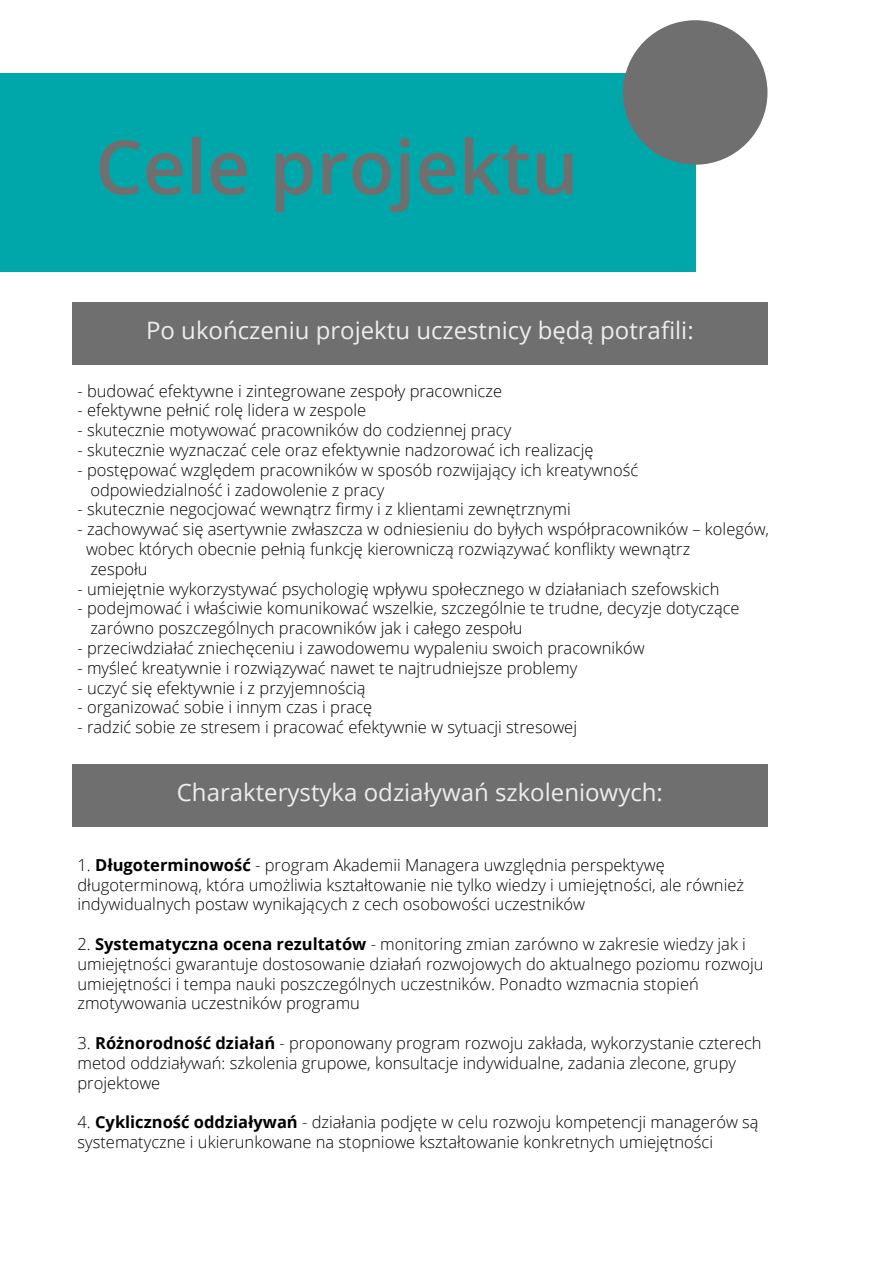
<style>
.page{position:relative;width:893px;height:1263px;background:#fff}
.page>*{position:absolute;margin:0;border:0;box-sizing:border-box;transform-origin:0 0}
.t1{font:600 75px "Open Sans";color:#706f6f}
.t2{font:24px "Open Sans";color:#ededed}
.t3{font:300 16.5px/19.8px "Open Sans";color:#000}
.s1{font-weight:700}
</style>
<div class="page">
<div style="left:0;top:73px;width:695px;height:199px;background:#00a7aa"></div>
<div style="left:623px;top:20px;width:144px;height:145px;background:#706f6f;border-radius:50%"></div>
<div style="left:72px;top:302px;width:695px;height:63px;background:#706f6f"></div>
<div style="left:72px;top:764px;width:695px;height:63px;background:#706f6f"></div>
<h1 class="t1" style="left:95px;top:116px;width:485px">Cele projektu</h1>
<h2 class="t2" style="left:146px;top:314px;width:549px">Po ukończeniu projektu uczestnicy będą potrafili:</h2>
<p class="t3" style="left:77px;top:380px;width:426px">- budować efektywne i zintegrowane zespoły pracownicze</p>
<p class="t3" style="left:77px;top:400px;width:290px">- efektywne pełnić rolę lidera w zespole</p>
<p class="t3" style="left:77px;top:420px;width:435px">- skutecznie motywować pracowników do codziennej pracy</p>
<p class="t3" style="left:77px;top:440px;width:518px">- skutecznie wyznaczać cele oraz efektywnie nadzorować ich realizację</p>
<p class="t3" style="left:90px;top:459px;width:549px;text-indent:-13px">- postępować względem pracowników w sposób rozwijający ich kreatywność odpowiedzialność i zadowolenie z pracy</p>
<p class="t3" style="left:77px;top:499px;width:495px">- skutecznie negocjować wewnątrz firmy i z klientami zewnętrznymi</p>
<p class="t3" style="left:86px;top:519px;width:685px;text-indent:-9px">- zachowywać się asertywnie zwłaszcza w odniesieniu do byłych współpracowników – kolegów, wobec których obecnie pełnią funkcję kierowniczą rozwiązywać konflikty wewnątrz<br>zespołu</p>
<p class="t3" style="left:77px;top:578px;width:643px">- umiejętnie wykorzystywać psychologię wpływu społecznego w działaniach szefowskich</p>
<p class="t3" style="left:90px;top:598px;width:651px;text-indent:-13px">- podejmować i właściwie komunikować wszelkie, szczególnie te trudne, decyzje dotyczące zarówno poszczególnych pracowników jak i całego zespołu</p>
<p class="t3" style="left:77px;top:638px;width:569px">- przeciwdziałać zniechęceniu i zawodowemu wypaleniu swoich pracowników</p>
<p class="t3" style="left:77px;top:657px;width:501px">- myśleć kreatywnie i rozwiązywać nawet te najtrudniejsze problemy</p>
<p class="t3" style="left:77px;top:677px;width:290px">- uczyć się efektywnie i z przyjemnością</p>
<p class="t3" style="left:77px;top:697px;width:296px">- organizować sobie i innym czas i pracę</p>
<p class="t3" style="left:77px;top:717px;width:501px">- radzić sobie ze stresem i pracować efektywnie w sytuacji stresowej</p>
<h2 class="t2" style="left:177px;top:776px;width:488px">Charakterystyka odziaływań szkoleniowych:</h2>
<p class="t3" style="left:77px;top:854px;width:668px">1. <span class="s1">Długoterminowość</span> - program Akademii Managera uwzględnia perspektywę długoterminową, która umożliwia kształtowanie nie tylko wiedzy i umiejętności, ale również indywidualnych postaw wynikających z cech osobowości uczestników</p>
<p class="t3" style="left:77px;top:933px;width:688px">2. <span class="s1">Systematyczna ocena rezultatów</span> - monitoring zmian zarówno w zakresie wiedzy jak i umiejętności gwarantuje dostosowanie działań rozwojowych do aktualnego poziomu rozwoju umiejętności i tempa nauki poszczególnych uczestników. Ponadto wzmacnia stopień zmotywowania uczestników programu</p>
<p class="t3" style="left:77px;top:1032px;width:686px">3. <span class="s1">Różnorodność działań</span> - proponowany program rozwoju zakłada, wykorzystanie czterech metod oddziaływań: szkolenia grupowe, konsultacje indywidualne, zadania zlecone, grupy projektowe</p>
<p class="t3" style="left:77px;top:1112px;width:683px">4. <span class="s1">Cykliczność oddziaływań</span> - działania podjęte w celu rozwoju kompetencji managerów są systematyczne i ukierunkowane na stopniowe kształtowanie konkretnych umiejętności</p>
</div>
